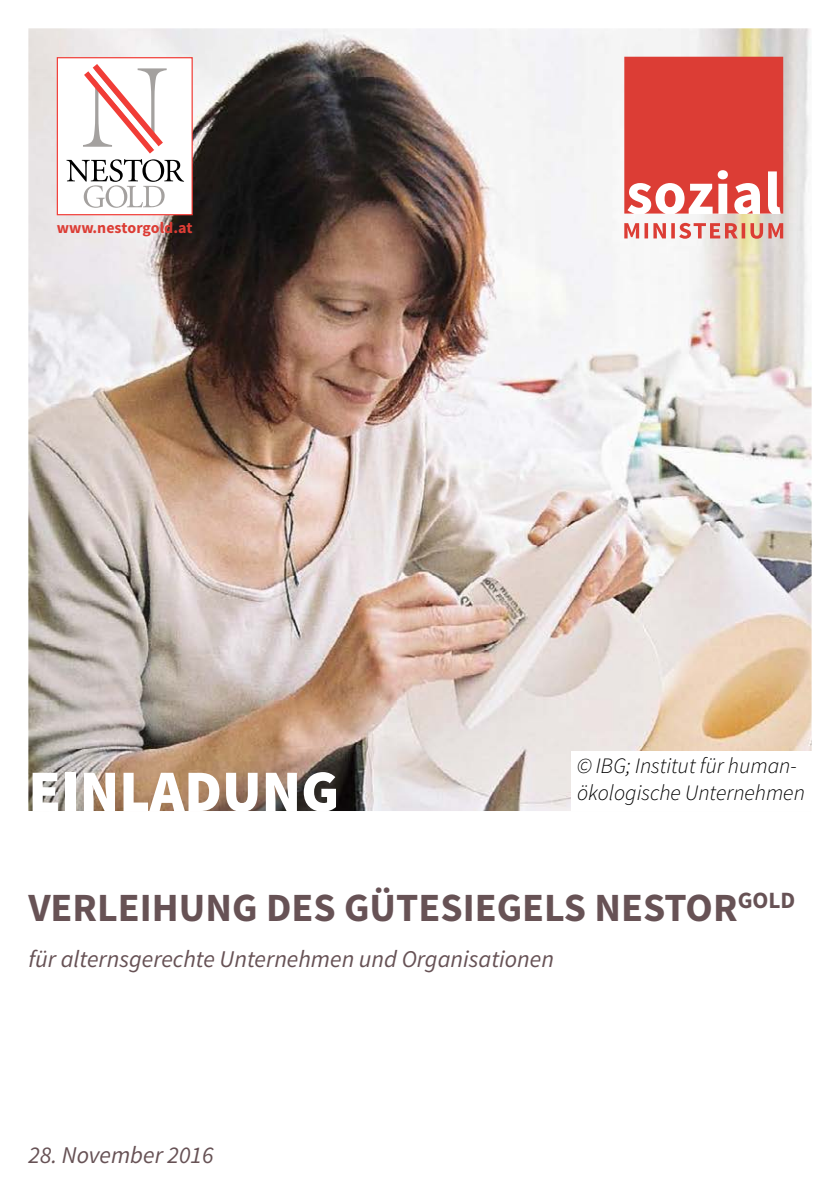
<style>
.page{position:relative;width:840px;height:1191px;background:#fff}
.page>*{position:absolute;margin:0;border:0;box-sizing:border-box;transform-origin:0 0}
.t1{font:900 58.8px "Source Sans Pro";color:#fff}
.Titel{font:700 40px "Source Sans Pro";color:#675255}
.Datum_Cover{font:italic 24px "Source Sans Pro";color:#675255}
.t2{font:italic 300 22px/26.4px "Source Sans Pro";color:#000}
.URL_Nestor{font:700 15.8px "Source Sans Pro";color:#dc3d35}
</style>
<div class="page">
<img style="left:28px;top:28px;width:783px;height:783px">
<div style="left:57px;top:58px;width:135px;height:157px;background:#fff"></div>
<div style="left:57px;top:57px;width:136px;height:158px;border:1px solid #f13d37"></div>
<svg style="left:83px;top:64px;width:83px;height:89px"></svg>
<svg style="left:66px;top:159px;width:118px;height:49px"></svg>
<div style="left:571px;top:751px;width:240px;height:60px;background:#fff"></div>
<svg style="left:624px;top:57px;width:158px;height:182px;background:#e16159"></svg>
<p class="URL_Nestor" style="left:57px;top:218px;width:137px">www.nestorgold.at</p>
<h1 class="t1" style="left:28px;top:753px;width:312px">EINLADUNG</h1>
<p class="t2" style="left:577px;top:753px;width:229px">© IBG; Institut für human&shy;ökologische Unternehmen</p>
<h1 class="Titel" style="left:28px;top:882px;width:768px">VERLEIHUNG DES GÜTESIEGELS NESTOR<sup>GOLD</sup></h1>
<p class="Datum_Cover" style="left:28px;top:944px;width:527px">für alternsgerechte Unternehmen und Organisationen</p>
<p class="Datum_Cover" style="left:28px;top:1139px;width:187px">28. November 2016</p>
</div>
